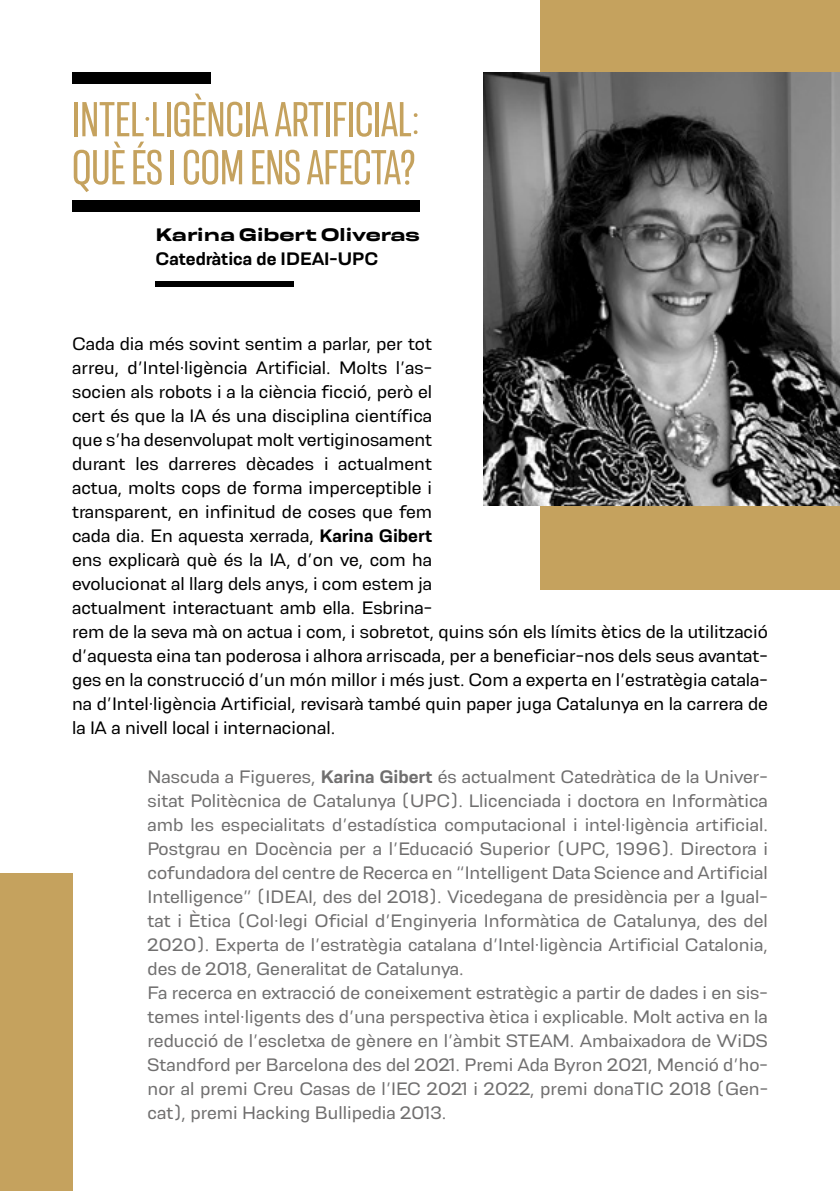
<style>
.page{position:relative;width:840px;height:1191px;background:#fff}
.page>*{position:absolute;margin:0;border:0;box-sizing:border-box;transform-origin:0 0}
.t1{font:condensed 52px/48px "Resolve";color:#c5a25e}
.t2{font:300 19px/24px "Resolve";color:#706f6f}
.t3{font:300 19px/24px "Resolve";color:#000}
.t4{font:500 19px "Resolve";color:#000}
.t5{font:19px "Resolve Bold Wd";color:#000}
.s1{font-weight:500}
</style>
<div class="page">
<div style="left:540px;top:0;width:299px;height:590px;background:#c5a25e"></div>
<div style="left:0;top:873px;width:72px;height:318px;background:#c5a25e"></div>
<div style="left:72px;top:72px;width:138px;height:11px;background:#000"></div>
<div style="left:72px;top:200px;width:348px;height:12px;background:#000"></div>
<div style="left:155px;top:281px;width:138px;height:5px;background:#000"></div>
<img style="left:483px;top:72px;width:356px;height:434px">
<h1 class="t1" style="left:72px;top:95px;width:349px">INTEL·LIGÈNCIA ARTIFICIAL:<br>QUÈ ÉS I COM ENS AFECTA?</h1>
<p class="t5" style="left:155px;top:223px;width:266px">Karina Gibert Oliveras</p>
<p class="t4" style="left:155px;top:248px;width:224px">Catedràtica de IDEAI-UPC</p>
<p class="t3" style="left:72px;top:331px;width:697px">Cada dia més sovint sentim a parlar, per tot<br>arreu, d’Intel·ligència Artificial. Molts l’as-<br>socien als robots i a la ciència ficció, però el<br>cert és que la IA és una disciplina científica<br>que s’ha desenvolupat molt vertiginosament<br>durant les darreres dècades i actualment<br>actua, molts cops de forma imperceptible i<br>transparent, en infinitud de coses que fem<br>cada dia. En aquesta xerrada, <span class="s1">Karina Gibert<br></span>ens explicarà què és la IA, d’on ve, com ha<br>evolucionat al llarg dels anys, i com estem ja<br>actualment interactuant amb ella. Esbrina-<br>rem de la seva mà on actua i com, i sobretot, quins són els límits ètics de la utilització d’aquesta eina tan poderosa i alhora arriscada, per a beneficiar-nos dels seus avantat&shy;ges en la construcció d’un món millor i més just. Com a experta en l’estratègia catala&shy;na d’Intel·ligència Artificial, revisarà també quin paper juga Catalunya en la carrera de la IA a nivell local i internacional.</p>
<p class="t2" style="left:147px;top:764px;width:621px">Nascuda a Figueres, <span class="s1">Karina Gibert</span> és actualment Catedràtica de la Univer&shy;sitat Politècnica de Catalunya (UPC). Llicenciada i doctora en Informàtica amb les especialitats d’estadística computacional i intel·ligència artificial.<br>Postgrau en Docència per a l’Educació Superior (UPC, 1996). Directora i cofundadora del centre de Recerca en “Intelligent Data Science and Artificial Intelligence” (IDEAI, des del 2018). Vicedegana de presidència per a Igual&shy;tat i Ètica (Col·legi Oficial d’Enginyeria Informàtica de Catalunya, des del 2020). Experta de l’estratègia catalana d’Intel·ligència Artificial Catalonia, des de 2018, Generalitat de Catalunya.<br>Fa recerca en extracció de coneixement estratègic a partir de dades i en sis&shy;temes intel·ligents des d’una perspectiva ètica i explicable. Molt activa en la reducció de l’escletxa de gènere en l’àmbit STEAM. Ambaixadora de WiDS Standford per Barcelona des del 2021. Premi Ada Byron 2021, Menció d’ho&shy;nor al premi Creu Casas de l’IEC 2021 i 2022, premi donaTIC 2018 (Gen&shy;cat), premi Hacking Bullipedia 2013.</p>
</div>
